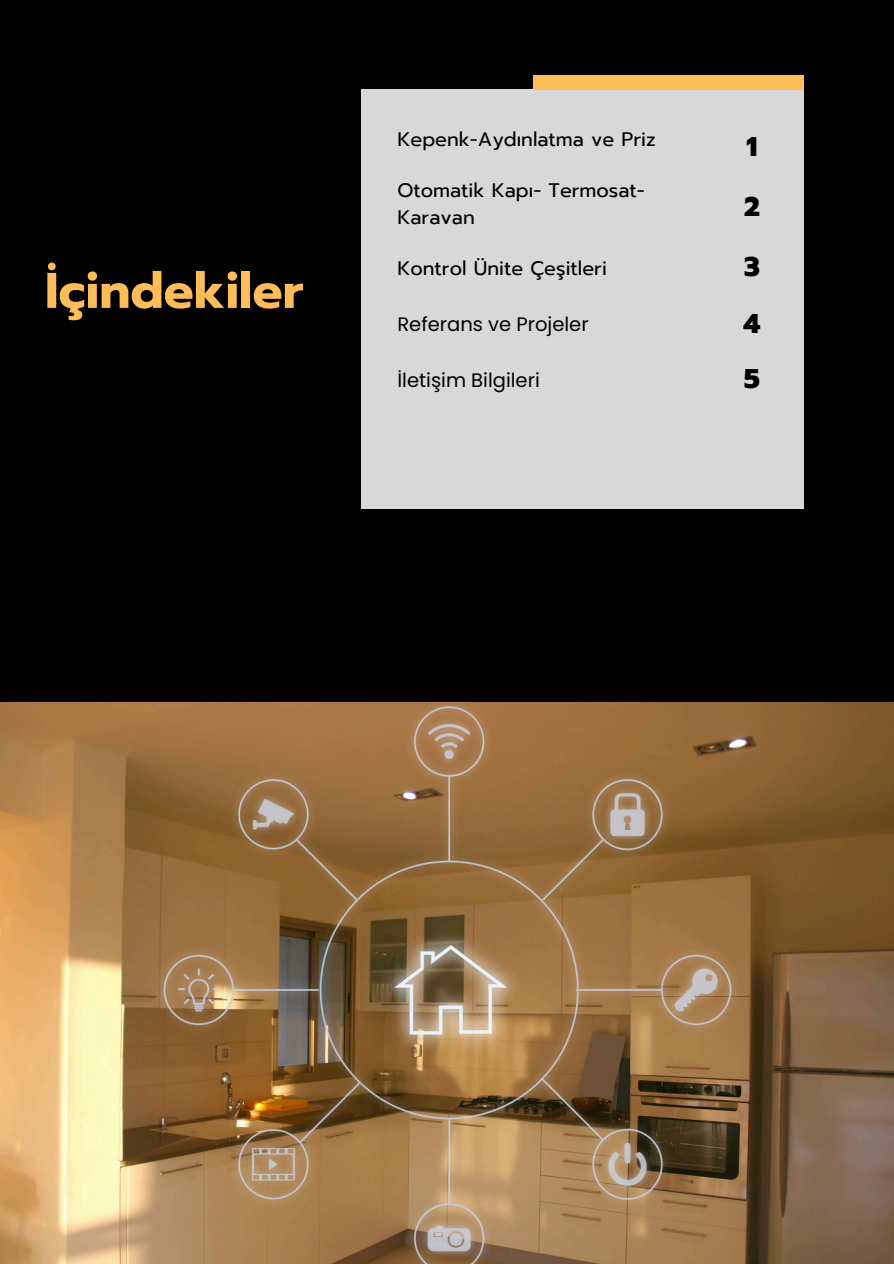
<style>
.page{position:relative;width:894px;height:1264px;background:#fff}
.page>*{position:absolute;margin:0;border:0;box-sizing:border-box;transform-origin:0 0}
.t1{font:700 49.95px "Prompt";color:#ffbd59}
.t2{font:800 27px "Prompt";color:#000}
.t3{font:19.5px/27px "Prompt";color:#000}
.t4{font:19.5px "Poppins";color:#000}
</style>
<div class="page">
<div style="left:0;top:0;width:893px;height:1263px;background:#000"></div>
<div style="left:361px;top:89px;width:442px;height:419px;background:#d9d8d8"></div>
<div style="left:533px;top:75px;width:271px;height:15px;background:#ffbd59"></div>
<img style="left:0;top:703px;width:893px;height:560px">
<h1 class="t1" style="left:45px;top:253px;width:259px">İçindekiler</h1>
<p class="t3" style="left:397px;top:125px;width:260px">Kepenk-Aydınlatma ve Priz</p>
<p class="t3" style="left:397px;top:177px;width:249px">Otomatik Kapı- Termosat-<br>Karavan</p>
<p class="t3" style="left:397px;top:255px;width:211px">Kontrol Ünite Çeşitleri</p>
<p class="t4" style="left:397px;top:310px;width:193px">Referans ve Projeler</p>
<p class="t4" style="left:397px;top:366px;width:144px">İletişim Bilgileri</p>
<p class="t2" style="left:746px;top:127px;width:12px">1</p>
<p class="t2" style="left:743px;top:187px;width:17px">2</p>
<p class="t2" style="left:744px;top:246px;width:17px">3</p>
<p class="t2" style="left:743px;top:303px;width:18px">4</p>
<p class="t2" style="left:743px;top:359px;width:17px">5</p>
</div>
